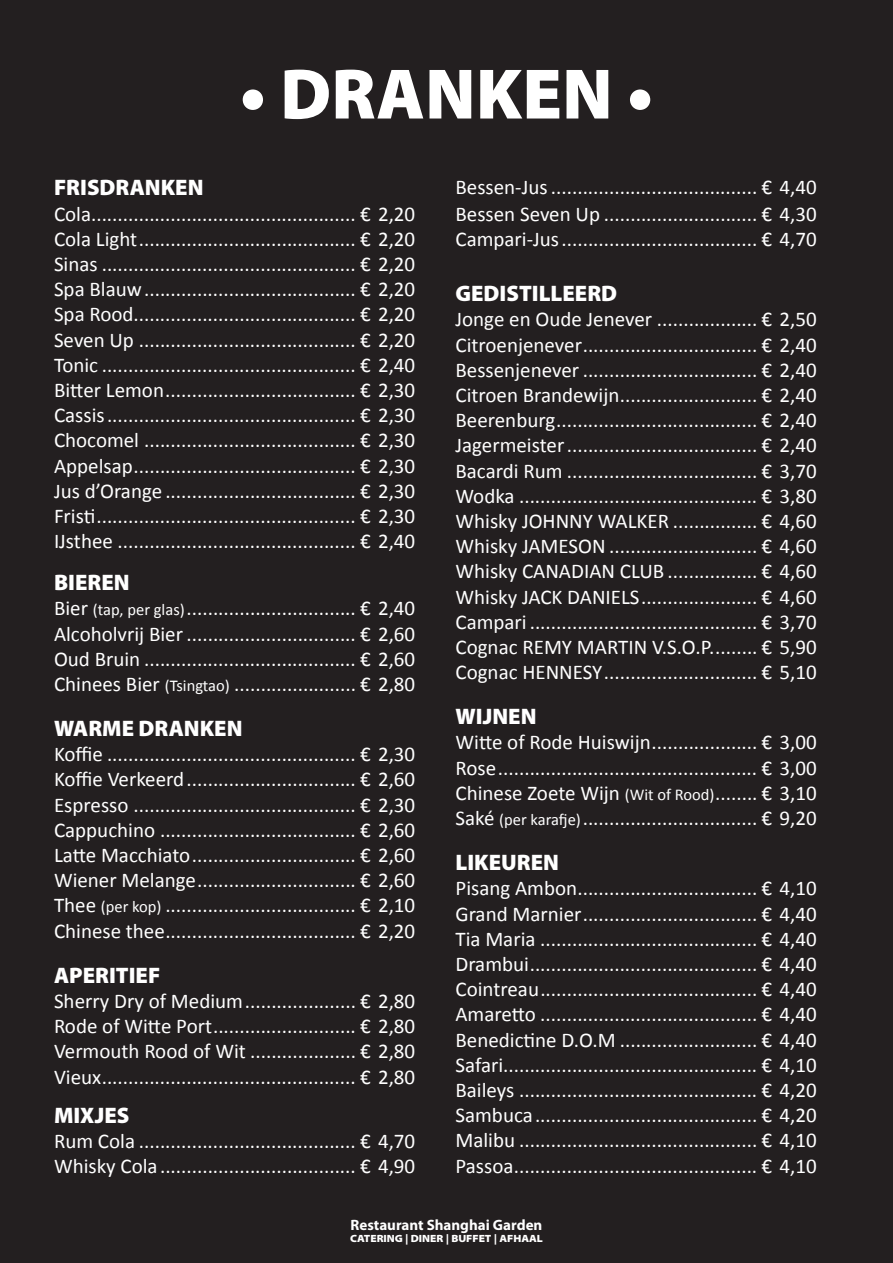
<style>
.page{position:relative;width:893px;height:1263px;background:#fff}
.page>*{position:absolute;margin:0;border:0;box-sizing:border-box;transform-origin:0 0}
.t1{font:900 72px "Myriad Pro";color:#fff}
.t2{font:900 22.5px "Myriad Pro";color:#fff}
.t3{font:21px "Calibri";color:#fff}
.t4{font:700 15px "Myriad Pro";color:#fff}
.t5{font:900 semi-expanded 10.5px "Myriad Pro";color:#fff}
.s1{font-size:16.5px}
</style>
<div class="page">
<div style="left:1px;top:1px;width:891px;height:1261px;background:#231f20"></div>
<p class="t1" style="left:240px;top:46px;width:415px">• DRANKEN •</p>
<p class="t2" style="left:54px;top:173px;width:151px">FRISDRANKEN</p>
<p class="t3" style="left:54px;top:200px;width:363px">Cola.................................................. € 2,20</p>
<p class="t3" style="left:54px;top:226px;width:363px">Cola Light......................................... € 2,20</p>
<p class="t3" style="left:54px;top:251px;width:363px">Sinas ................................................ € 2,20</p>
<p class="t3" style="left:54px;top:276px;width:363px">Spa Blauw........................................ € 2,20</p>
<p class="t3" style="left:54px;top:301px;width:363px">Spa Rood.......................................... € 2,20</p>
<p class="t3" style="left:54px;top:326px;width:363px">Seven Up ......................................... € 2,20</p>
<p class="t3" style="left:54px;top:352px;width:363px">Tonic ................................................ € 2,40</p>
<p class="t3" style="left:54px;top:377px;width:363px">Bitter Lemon.................................... € 2,30</p>
<p class="t3" style="left:54px;top:402px;width:363px">Cassis............................................... € 2,30</p>
<p class="t3" style="left:54px;top:427px;width:363px">Chocomel ........................................ € 2,30</p>
<p class="t3" style="left:54px;top:452px;width:363px">Appelsap.......................................... € 2,30</p>
<p class="t3" style="left:54px;top:478px;width:363px">Jus d’Orange .................................... € 2,30</p>
<p class="t3" style="left:54px;top:503px;width:363px">Fristi................................................. € 2,30</p>
<p class="t3" style="left:54px;top:528px;width:363px">IJsthee ............................................. € 2,40</p>
<p class="t2" style="left:54px;top:568px;width:77px">BIEREN</p>
<p class="t3" style="left:54px;top:595px;width:363px">Bier <span class="s1">(tap, per glas)</span>................................ € 2,40</p>
<p class="t3" style="left:54px;top:620px;width:363px">Alcoholvrij Bier ................................ € 2,60</p>
<p class="t3" style="left:54px;top:646px;width:363px">Oud Bruin ........................................ € 2,60</p>
<p class="t3" style="left:54px;top:671px;width:363px">Chinees Bier <span class="s1">(Tsingtao)</span> ....................... € 2,80</p>
<p class="t2" style="left:54px;top:713px;width:190px">WARME DRANKEN</p>
<p class="t3" style="left:54px;top:741px;width:363px">Koffie ............................................... € 2,30</p>
<p class="t3" style="left:54px;top:766px;width:363px">Koffie Verkeerd................................ € 2,60</p>
<p class="t3" style="left:54px;top:791px;width:363px">Espresso .......................................... € 2,30</p>
<p class="t3" style="left:54px;top:817px;width:363px">Cappuchino ..................................... € 2,60</p>
<p class="t3" style="left:54px;top:842px;width:363px">Latte Macchiato............................... € 2,60</p>
<p class="t3" style="left:54px;top:867px;width:363px">Wiener Melange.............................. € 2,60</p>
<p class="t3" style="left:54px;top:892px;width:363px">Thee <span class="s1">(per kop)</span> .................................... € 2,10</p>
<p class="t3" style="left:54px;top:917px;width:363px">Chinese thee.................................... € 2,20</p>
<p class="t2" style="left:54px;top:960px;width:108px">APERITIEF</p>
<p class="t3" style="left:54px;top:988px;width:363px">Sherry Dry of Medium..................... € 2,80</p>
<p class="t3" style="left:54px;top:1013px;width:363px">Rode of Witte Port........................... € 2,80</p>
<p class="t3" style="left:54px;top:1038px;width:363px">Vermouth Rood of Wit .................... € 2,80</p>
<p class="t3" style="left:54px;top:1063px;width:363px">Vieux................................................ € 2,80</p>
<p class="t2" style="left:54px;top:1100px;width:77px">MIXJES</p>
<p class="t3" style="left:54px;top:1127px;width:363px">Rum Cola ......................................... € 4,70</p>
<p class="t3" style="left:54px;top:1153px;width:363px">Whisky Cola..................................... € 4,90</p>
<p class="t3" style="left:455px;top:174px;width:363px">Bessen-Jus ....................................... € 4,40</p>
<p class="t3" style="left:455px;top:201px;width:363px">Bessen Seven Up ............................. € 4,30</p>
<p class="t3" style="left:455px;top:226px;width:363px">Campari-Jus..................................... € 4,70</p>
<p class="t2" style="left:455px;top:279px;width:163px">GEDISTILLEERD</p>
<p class="t3" style="left:455px;top:306px;width:363px">Jonge en Oude Jenever ................... € 2,50</p>
<p class="t3" style="left:455px;top:331px;width:363px">Citroenjenever................................. € 2,40</p>
<p class="t3" style="left:455px;top:357px;width:363px">Bessenjenever ................................. € 2,40</p>
<p class="t3" style="left:455px;top:382px;width:363px">Citroen Brandewijn.......................... € 2,40</p>
<p class="t3" style="left:455px;top:407px;width:363px">Beerenburg...................................... € 2,40</p>
<p class="t3" style="left:455px;top:432px;width:363px">Jagermeister.................................... € 2,40</p>
<p class="t3" style="left:455px;top:457px;width:363px">Bacardi Rum .................................... € 3,70</p>
<p class="t3" style="left:455px;top:483px;width:363px">Wodka ............................................. € 3,80</p>
<p class="t3" style="left:455px;top:508px;width:363px">Whisky JOHNNY WALKER ................ € 4,60</p>
<p class="t3" style="left:455px;top:533px;width:363px">Whisky JAMESON ............................ € 4,60</p>
<p class="t3" style="left:455px;top:558px;width:363px">Whisky CANADIAN CLUB ................. € 4,60</p>
<p class="t3" style="left:455px;top:583px;width:363px">Whisky JACK DANIELS...................... € 4,60</p>
<p class="t3" style="left:455px;top:609px;width:363px">Campari ........................................... € 3,70</p>
<p class="t3" style="left:455px;top:634px;width:363px">Cognac REMY MARTIN V.S.O.P......... € 5,90</p>
<p class="t3" style="left:455px;top:659px;width:363px">Cognac HENNESY............................. € 5,10</p>
<p class="t2" style="left:455px;top:702px;width:83px">WIJNEN</p>
<p class="t3" style="left:455px;top:729px;width:363px">Witte of Rode Huiswijn.................... € 3,00</p>
<p class="t3" style="left:455px;top:754px;width:363px">Rose................................................. € 3,00</p>
<p class="t3" style="left:455px;top:780px;width:363px">Chinese Zoete Wijn <span class="s1">(Wit of Rood)</span>........ € 3,10</p>
<p class="t3" style="left:455px;top:805px;width:363px">Saké <span class="s1">(per karafje)</span>................................. € 9,20</p>
<p class="t2" style="left:455px;top:847px;width:105px">LIKEUREN</p>
<p class="t3" style="left:455px;top:875px;width:363px">Pisang Ambon.................................. € 4,10</p>
<p class="t3" style="left:455px;top:900px;width:363px">Grand Marnier................................. € 4,40</p>
<p class="t3" style="left:455px;top:925px;width:363px">Tia Maria ......................................... € 4,40</p>
<p class="t3" style="left:455px;top:951px;width:363px">Drambui........................................... € 4,40</p>
<p class="t3" style="left:455px;top:976px;width:363px">Cointreau......................................... € 4,40</p>
<p class="t3" style="left:455px;top:1001px;width:363px">Amaretto ......................................... € 4,40</p>
<p class="t3" style="left:455px;top:1026px;width:363px">Benedictine D.O.M .......................... € 4,40</p>
<p class="t3" style="left:455px;top:1051px;width:363px">Safari................................................ € 4,10</p>
<p class="t3" style="left:455px;top:1077px;width:363px">Baileys ............................................. € 4,20</p>
<p class="t3" style="left:455px;top:1102px;width:363px">Sambuca.......................................... € 4,20</p>
<p class="t3" style="left:455px;top:1127px;width:363px">Malibu ............................................. € 4,10</p>
<p class="t3" style="left:455px;top:1152px;width:363px">Passoa.............................................. € 4,10</p>
<p class="t4" style="left:351px;top:1215px;width:193px">Restaurant Shanghai Garden</p>
<p class="t5" style="left:350px;top:1231px;width:194px">CATERING | DINER | BUFFET | AFHAAL</p>
</div>
